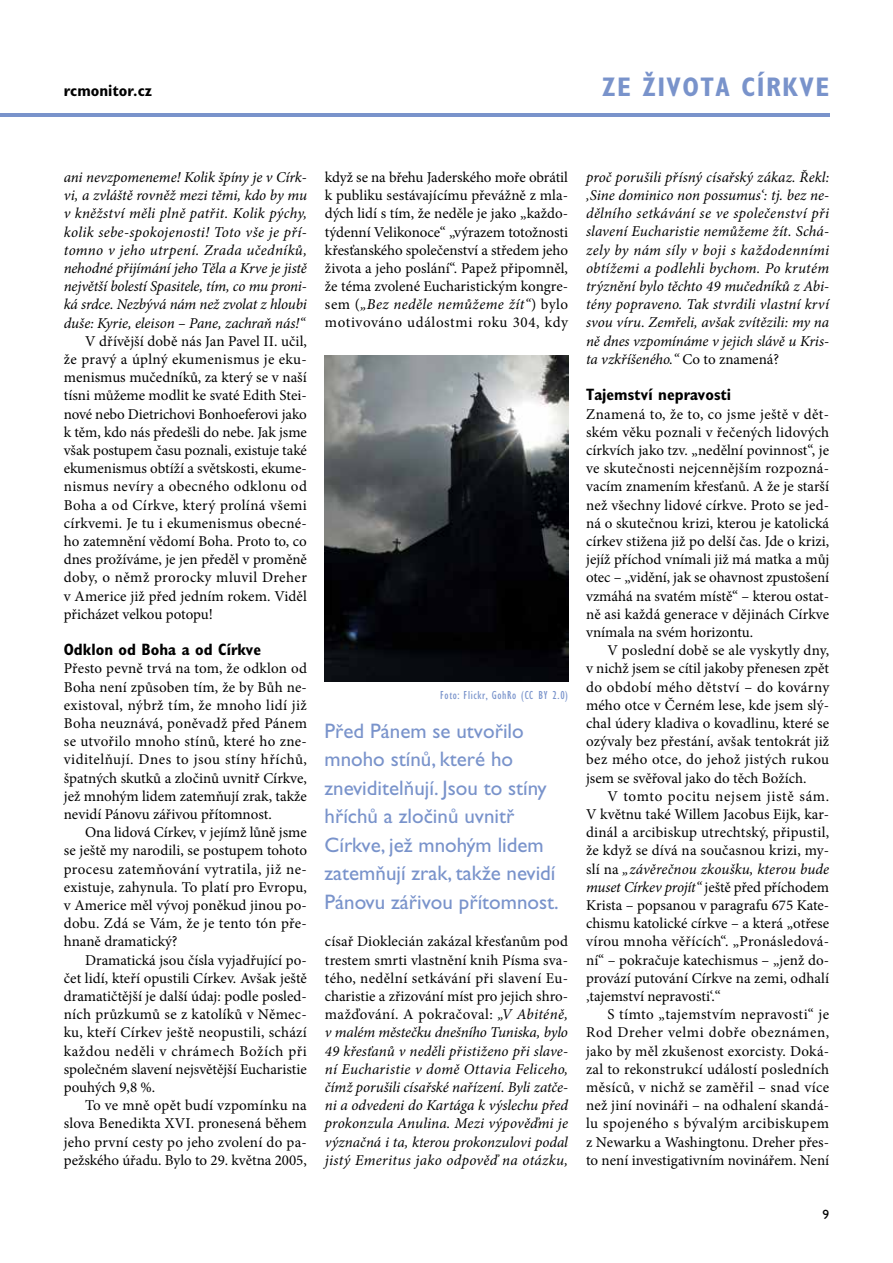
<style>
.page{position:relative;width:893px;height:1263px;background:#fff}
.page>*{position:absolute;margin:0;border:0;box-sizing:border-box;transform-origin:0 0}
.t1{font:700 condensed 27px "Gill Sans Std";letter-spacing:.05em;color:#7993cb}
.t2{font:21px/28.5px "Gill Sans Std";color:#7993cb}
.t3{font:700 condensed 16.5px "Gill Sans Std";color:#000}
.t4{font:15px/18.1px "Minion Pro";letter-spacing:.005em;color:#000;text-align:justify}
.t5{font:italic 15px/18.1px "Minion Pro";letter-spacing:-.005em;color:#000;text-align:justify}
.t6{font:13.5px "Gill Sans Std";color:#000}
.t7{font:condensed 12px "Gill Sans Std";letter-spacing:.05em;color:#7993cb}
.s1{font-style:italic}
.s2{font-style:normal}
</style>
<div class="page">
<hr style="left:0;top:113px;width:829px;height:4px;background:#7993cb">
<img style="left:325px;top:355px;width:243px;height:326px">
<p class="t3" style="left:64px;top:81px;width:90px">rcmonitor.cz</p>
<h1 class="t1" style="left:602px;top:71px;width:228px">ZE ŽIVOTA CÍRKVE</h1>
<p class="t5" style="left:64px;top:168px;width:245px">ani nevzpomeneme! Kolik špíny je v Círk&shy;vi, a zvláště rovněž mezi těmi, kdo by mu v kněžství měli plně patřit. Kolik pýchy, kolik sebe-spokojenosti! Toto vše je pří&shy;tomno v jeho utrpení. Zrada učedníků, nehodné přijímání jeho Těla a Krve je jistě největší bolestí Spasitele, tím, co mu proni&shy;ká srdce. Nezbývá nám než zvolat z hloubi duše: Kyrie, eleison – Pane, zachraň nás!“</p>
<p class="t4" style="left:64px;top:332px;width:245px;text-indent:21px">V dřívější době nás Jan Pavel II. učil, že pravý a úplný ekumenismus je eku&shy;menismus mučedníků, za který se v naší tísni můžeme modlit ke svaté Edith Stei&shy;nové nebo Dietrichovi Bonhoeferovi jako k těm, kdo nás předešli do nebe. Jak jsme však postupem času poznali, existuje také ekumenismus obtíží a světskosti, ekume&shy;nismus nevíry a obecného odklonu od Boha a od Církve, který prolíná všemi církvemi. Je tu i ekumenismus obecné&shy;ho zatemnění vědomí Boha. Proto to, co dnes prožíváme, je jen předěl v proměně doby, o němž prorocky mluvil Dreher v Americe již před jedním rokem. Viděl přicházet velkou potopu!</p>
<p class="t3" style="left:64px;top:640px;width:199px">Odklon od Boha a od Církve</p>
<p class="t4" style="left:64px;top:660px;width:245px">Přesto pevně trvá na tom, že odklon od Boha není způsoben tím, že by Bůh ne&shy;existoval, nýbrž tím, že mnoho lidí již Boha neuznává, poněvadž před Pánem se utvořilo mnoho stínů, které ho zne&shy;viditelňují. Dnes to jsou stíny hříchů, špatných skutků a zločinů uvnitř Církve, jež mnohým lidem zatemňují zrak, takže nevidí Pánovu zářivou přítomnost.</p>
<p class="t4" style="left:64px;top:823px;width:245px;text-indent:21px">Ona lidová Církev, v jejímž lůně jsme se ještě my narodili, se postupem tohoto procesu zatemňování vytratila, již ne&shy;existuje, zahynula. To platí pro Evropu, v Americe měl vývoj poněkud jinou po&shy;dobu. Zdá se Vám, že je tento tón pře&shy;hnaně dramatický?</p>
<p class="t4" style="left:64px;top:951px;width:245px;text-indent:21px">Dramatická jsou čísla vyjadřující po&shy;čet lidí, kteří opustili Církev. Avšak ještě dramatičtější je další údaj: podle posled&shy;ních průzkumů se z katolíků v Němec&shy;ku, kteří Církev ještě neopustili, schází každou neděli v chrámech Božích při společném slavení nejsvětější Eucharistie pouhých 9,8 %.</p>
<p class="t4" style="left:64px;top:1096px;width:245px;text-indent:21px">To ve mně opět budí vzpomínku na slova Benedikta XVI. pronesená během jeho první cesty po jeho zvolení do pa&shy;pežského úřadu. Bylo to 29. května 2005,</p>
<p class="t4" style="left:325px;top:168px;width:245px">když se na břehu Jaderského moře obrátil k publiku sestávajícímu převážně z mla&shy;dých lidí s tím, že neděle je jako „každo&shy;týdenní Velikonoce“ „výrazem totožnosti křesťanského společenství a středem jeho života a jeho poslání“. Papež připomněl, že téma zvolené Eucharistickým kongre&shy;sem (<span class="s1">„Bez neděle nemůžeme žít“</span>) bylo motivováno událostmi roku 304, kdy</p>
<p class="t7" style="left:440px;top:688px;width:129px">Foto: Flickr, GohRo (CC BY 2.0)</p>
<h2 class="t2" style="left:325px;top:717px;width:236px">Před Pánem se utvořilo mnoho stínů, které ho zneviditelňují. Jsou to stíny hříchů a zločinů uvnitř<br>Církve, jež mnohým lidem zatemňují zrak, takže nevidí<br>Pánovu zářivou přítomnost.</h2>
<p class="t5" style="left:325px;top:932px;width:245px"><span class="s2">císař Dioklecián zakázal křesťanům pod trestem smrti vlastnění knih Písma sva&shy;tého, nedělní setkávání při slavení Eu&shy;charistie a zřizování míst pro jejich shro&shy;mažďování. A pokračoval:</span> „V Abiténě, v malém městečku dnešního Tuniska, bylo 49 křesťanů v neděli přistiženo při slave&shy;ní Eucharistie v domě Ottavia Feliceho, čímž porušili císařské nařízení. Byli zatče&shy;ni a odvedeni do Kartága k výslechu před prokonzula Anulina. Mezi výpověďmi je význačná i ta, kterou prokonzulovi podal jistý Emeritus jako odpověď na otázku,</p>
<p class="t5" style="left:586px;top:168px;width:245px">proč porušili přísný císařský zákaz. Řekl: ‚Sine dominico non possumus‘: tj. bez ne&shy;dělního setkávání se ve společenství při slavení Eucharistie nemůžeme žít. Schá&shy;zely by nám síly v boji s každodenními obtížemi a podlehli bychom. Po krutém trýznění bylo těchto 49 mučedníků z Abi&shy;tény popraveno. Tak stvrdili vlastní krví svou víru. Zemřeli, avšak zvítězili: my na ně dnes vzpomínáme v jejich slávě u Kris&shy;ta vzkříšeného.“ <span class="s2">Co to znamená?</span></p>
<p class="t3" style="left:586px;top:385px;width:147px">Tajemství nepravosti</p>
<p class="t4" style="left:586px;top:405px;width:245px">Znamená to, že to, co jsme ještě v dět&shy;ském věku poznali v řečených lidových církvích jako tzv. „nedělní povinnost“, je ve skutečnosti nejcennějším rozpozná&shy;vacím znamením křesťanů. A že je starší než všechny lidové církve. Proto se jed&shy;ná o skutečnou krizi, kterou je katolická církev stižena již po delší čas. Jde o krizi, jejíž příchod vnímali již má matka a můj otec – „vidění, jak se ohavnost zpustošení vzmáhá na svatém místě“ – kterou ostat&shy;ně asi každá generace v dějinách Církve vnímala na svém horizontu.</p>
<p class="t4" style="left:586px;top:641px;width:245px;text-indent:21px">V poslední době se ale vyskytly dny, v nichž jsem se cítil jakoby přenesen zpět do období mého dětství – do kovárny mého otce v Černém lese, kde jsem slý&shy;chal údery kladiva o kovadlinu, které se ozývaly bez přestání, avšak tentokrát již bez mého otce, do jehož jistých rukou jsem se svěřoval jako do těch Božích.</p>
<p class="t4" style="left:586px;top:787px;width:245px;text-indent:21px">V tomto pocitu nejsem jistě sám.<br>V květnu také Willem Jacobus Eijk, kar&shy;dinál a arcibiskup utrechtský, připustil, že když se dívá na současnou krizi, my&shy;slí na <span class="s1">„závěrečnou zkoušku, kterou bude muset Církev projít“</span> ještě před příchodem Krista – popsanou v paragrafu 675 Kate&shy;chismu katolické církve – a která „otřese vírou mnoha věřících“. „Pronásledová&shy;ní“ – pokračuje katechismus – „jenž do&shy;provází putování Církve na zemi, odhalí ‚tajemství nepravosti‘.“</p>
<p class="t4" style="left:586px;top:1005px;width:245px;text-indent:21px">S tímto „tajemstvím nepravosti“ je Rod Dreher velmi dobře obeznámen, jako by měl zkušenost exorcisty. Doká&shy;zal to rekonstrukcí událostí posledních měsíců, v nichž se zaměřil – snad více než jiní novináři – na odhalení skandá&shy;lu spojeného s bývalým arcibiskupem z Newarku a Washingtonu. Dreher přes&shy;to není investigativním novinářem. Není</p>
<p class="t6" style="left:822px;top:1207px;width:8px">9</p>
</div>
